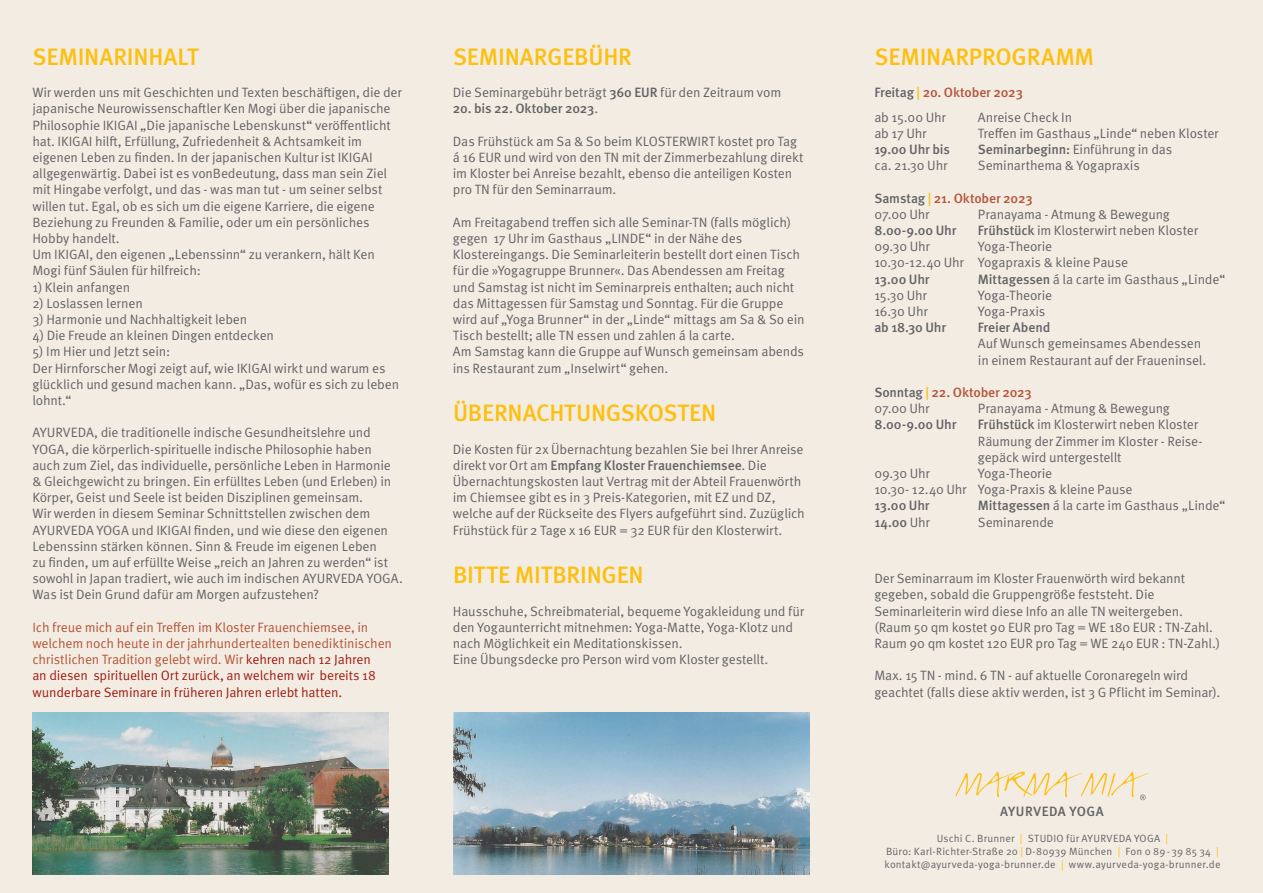
<style>
.page{position:relative;width:1263px;height:893px;background:#f3ece3}
.page>*{position:absolute;margin:0;border:0;box-sizing:border-box;transform-origin:0 0}
.t1{font:500 23.7px "Meta OT";letter-spacing:-.01em;color:#fdc011}
.t2{font:13.5px/16.2px "Meta OT Norm";letter-spacing:-.015em;color:#636366}
.t3{font:13.5px/16.2px "Meta OT Norm";letter-spacing:-.015em;color:#b4553a}
.t4{font:500 13.5px "Meta OT";letter-spacing:-.01em;color:#636366}
.t5{font:500 13.5px "Meta OT";letter-spacing:-.015em;color:#b4553a}
.t6{font:500 13.5px "Meta OT";letter-spacing:.035em;color:#636366}
.t7{font:13.5px "Meta OT Norm";letter-spacing:.005em;color:#636366}
.t8{font:10.5px "Meta OT Norm";letter-spacing:.02em;color:#636366}
.s1{color:#9e1d14}
.s2{font-family:"Meta OT";font-weight:500}
.s3{font-family:"Meta OT Norm";font-weight:400}
.s4{color:#636366}
.s5{color:#fdc011}
</style>
<div class="page">
<img style="left:32px;top:713px;width:357px;height:162px">
<img style="left:453px;top:713px;width:356px;height:162px">
<svg style="left:955px;top:772px;width:193px;height:28px"></svg>
<p class="t1" style="left:33px;top:42px;width:168px">SEMINARINHALT</p>
<p class="t2" style="left:32px;top:85px;width:371px">Wir werden uns mit Geschichten und Texten beschäftigen, die der japanische Neurowissenschaftler Ken Mogi über die japanische Philosophie IKIGAI „Die japanische Lebenskunst“ veröffentlicht hat. IKIGAI hilft, Erfüllung, Zufriedenheit &amp; Achtsamkeit im eigenen Leben zu finden. In der japanischen Kultur ist IKIGAI allgegenwärtig. Dabei ist es vonBedeutung, dass man sein Ziel mit Hingabe verfolgt, und das - was man tut - um seiner selbst willen tut. Egal, ob es sich um die eigene Karriere, die eigene Beziehung zu Freunden &amp; Familie, oder um ein persönliches Hobby handelt.<br>Um IKIGAI, den eigenen „Lebenssinn“ zu verankern, hält Ken Mogi fünf Säulen für hilfreich:</p>
<p class="t2" style="left:32px;top:279px;width:99px">1) Klein anfangen</p>
<p class="t2" style="left:32px;top:295px;width:112px">2) Loslassen lernen</p>
<p class="t2" style="left:32px;top:311px;width:216px">3) Harmonie und Nachhaltigkeit leben</p>
<p class="t2" style="left:32px;top:328px;width:243px">4) Die Freude an kleinen Dingen entdecken</p>
<p class="t2" style="left:32px;top:344px;width:139px">5) Im Hier und Jetzt sein:</p>
<p class="t2" style="left:32px;top:360px;width:368px">Der Hirnforscher Mogi zeigt auf, wie IKIGAI wirkt und warum es glücklich und gesund machen kann. „Das, wofür es sich zu leben lohnt.“</p>
<p class="t2" style="left:32px;top:425px;width:360px">AYURVEDA, die traditionelle indische Gesundheitslehre und YOGA, die körperlich-spirituelle indische Philosophie haben auch zum Ziel, das individuelle, persönliche Leben in Harmonie &amp; Gleichgewicht zu bringen. Ein erfülltes Leben (und Erleben) in Körper, Geist und Seele ist beiden Disziplinen gemeinsam.</p>
<p class="t2" style="left:32px;top:506px;width:372px">Wir werden in diesem Seminar Schnittstellen zwischen dem AYURVEDA YOGA und IKIGAI finden, und wie diese den eigenen Lebenssinn stärken können. Sinn &amp; Freude im eigenen Leben<br>zu finden, um auf erfüllte Weise „reich an Jahren zu werden“ ist sowohl in Japan tradiert, wie auch im indischen AYURVEDA YOGA.<br>Was ist Dein Grund dafür am Morgen aufzustehen?</p>
<p class="t3" style="left:32px;top:619px;width:361px">Ich freue mich auf ein Treffen im Kloster Frauenchiemsee, in welchem noch heute in der jahrhundertealten benediktinischen christlichen Tradition gelebt wird. Wir <span class="s1">kehren nach 12 Jahren<br>an diesen spirituellen Ort zurück, an welchem wir bereits 18 wunderbare Seminare in früheren Jahren erlebt hatten.</span></p>
<p class="t1" style="left:453px;top:42px;width:181px">SEMINARGEBÜHR</p>
<p class="t2" style="left:453px;top:85px;width:330px">Die Seminargebühr beträgt <span class="s2">360 EUR</span> für den Zeitraum vom</p>
<p class="t4" style="left:453px;top:100px;width:147px">20. bis 22. Oktober 2023<span class="s3">.</span></p>
<p class="t2" style="left:453px;top:133px;width:352px">Das Frühstück am Sa &amp; So beim KLOSTERWIRT kostet pro Tag á 16 EUR und wird von den TN mit der Zimmerbezahlung direkt im Kloster bei Anreise bezahlt, ebenso die anteiligen Kosten pro TN für den Seminarraum.</p>
<p class="t2" style="left:453px;top:214px;width:353px">Am Freitagabend treffen sich alle Seminar-TN (falls möglich) gegen 17 Uhr im Gasthaus „LINDE“ in der Nähe des Klostereingangs. Die Seminarleiterin bestellt dort einen Tisch für die »Yogagruppe Brunner«. Das Abendessen am Freitag und Samstag ist nicht im Seminarpreis enthalten; auch nicht das Mittagessen für Samstag und Sonntag. Für die Gruppe wird auf „Yoga Brunner“ in der „Linde“ mittags am Sa &amp; So ein Tisch bestellt; alle TN essen und zahlen á la carte.<br>Am Samstag kann die Gruppe auf Wunsch gemeinsam abends ins Restaurant zum „Inselwirt“ gehen.</p>
<p class="t1" style="left:453px;top:398px;width:265px">ÜBERNACHTUNGSKOSTEN</p>
<p class="t2" style="left:453px;top:441px;width:354px">Die Kosten für 2x Übernachtung bezahlen Sie bei Ihrer Anreise direkt vor Ort am <span class="s2">Empfang Kloster Frauenchiemsee</span>. Die Übernachtungskosten laut Vertrag mit der Abteil Frauenwörth im Chiemsee gibt es in 3 Preis-Kategorien, mit EZ und DZ, welche auf der Rückseite des Flyers aufgeführt sind. Zuzüglich Frühstück für 2 Tage x 16 EUR = 32 EUR für den Klosterwirt.</p>
<p class="t1" style="left:453px;top:560px;width:192px">BITTE MITBRINGEN</p>
<p class="t2" style="left:453px;top:603px;width:353px">Hausschuhe, Schreibmaterial, bequeme Yogakleidung und für den Yogaunterricht mitnehmen: Yoga-Matte, Yoga-Klotz und nach Möglichkeit ein Meditationskissen.</p>
<p class="t2" style="left:453px;top:652px;width:317px">Eine Übungsdecke pro Person wird vom Kloster gestellt.</p>
<p class="t1" style="left:874px;top:42px;width:221px">SEMINARPROGRAMM</p>
<p class="t5" style="left:874px;top:84px;width:150px"><span class="s4">Freitag</span> <span class="s5">|</span> 20. Oktober 2023</p>
<p class="t2" style="left:874px;top:109px;width:73px">ab 15.00 Uhr</p>
<p class="t2" style="left:978px;top:109px;width:96px">Anreise Check In</p>
<p class="t2" style="left:874px;top:125px;width:54px">ab 17 Uhr</p>
<p class="t2" style="left:978px;top:125px;width:242px">Treffen im Gasthaus „Linde“ neben Kloster</p>
<p class="t4" style="left:874px;top:141px;width:77px">19.00 Uhr bis</p>
<p class="t2" style="left:978px;top:141px;width:196px"><span class="s2">Seminarbeginn:</span> Einführung in das</p>
<p class="t2" style="left:874px;top:157px;width:75px">ca. 21.30 Uhr</p>
<p class="t2" style="left:978px;top:157px;width:163px">Seminarthema &amp; Yogapraxis</p>
<p class="t5" style="left:874px;top:189px;width:160px"><span class="s4">Samstag</span> <span class="s5">|</span> 21. Oktober 2023</p>
<p class="t2" style="left:874px;top:206px;width:57px">07.00 Uhr</p>
<p class="t2" style="left:978px;top:206px;width:193px">Pranayama - Atmung &amp; Bewegung</p>
<p class="t4" style="left:874px;top:222px;width:84px">8.00-9.00 Uhr</p>
<p class="t2" style="left:978px;top:222px;width:222px"><span class="s2">Frühstück</span> im Klosterwirt neben Kloster</p>
<p class="t2" style="left:874px;top:238px;width:57px">09.30 Uhr</p>
<p class="t2" style="left:978px;top:238px;width:76px">Yoga-Theorie</p>
<p class="t2" style="left:874px;top:255px;width:255px">10.30-12.40 Uhr Yogapraxis &amp; kleine Pause</p>
<p class="t4" style="left:874px;top:270px;width:57px">13.00 Uhr</p>
<p class="t2" style="left:978px;top:271px;width:249px"><span class="s2">Mittagessen</span> á la carte im Gasthaus „Linde“</p>
<p class="t2" style="left:874px;top:287px;width:54px">15.30 Uhr</p>
<p class="t2" style="left:978px;top:287px;width:76px">Yoga-Theorie</p>
<p class="t2" style="left:874px;top:303px;width:55px">16.30 Uhr</p>
<p class="t7" style="left:978px;top:303px;width:69px">Yoga-Praxis</p>
<p class="t4" style="left:874px;top:319px;width:73px">ab 18.30 Uhr</p>
<p class="t4" style="left:978px;top:319px;width:74px">Freier Abend</p>
<p class="t2" style="left:978px;top:336px;width:225px">Auf Wunsch gemeinsames Abendessen</p>
<p class="t2" style="left:978px;top:352px;width:230px">in einem Restaurant auf der Fraueninsel.</p>
<p class="t5" style="left:874px;top:384px;width:159px"><span class="s4">Sonntag</span> <span class="s5">|</span> 22. Oktober 2023</p>
<p class="t2" style="left:874px;top:400px;width:57px">07.00 Uhr</p>
<p class="t2" style="left:978px;top:400px;width:193px">Pranayama - Atmung &amp; Bewegung</p>
<p class="t4" style="left:874px;top:416px;width:84px">8.00-9.00 Uhr</p>
<p class="t2" style="left:978px;top:417px;width:222px"><span class="s2">Frühstück</span> im Klosterwirt neben Kloster</p>
<p class="t2" style="left:978px;top:433px;width:226px">Räumung der Zimmer im Kloster - Reise-</p>
<p class="t2" style="left:978px;top:449px;width:145px">gepäck wird untergestellt</p>
<p class="t2" style="left:874px;top:465px;width:57px">09.30 Uhr</p>
<p class="t2" style="left:978px;top:465px;width:76px">Yoga-Theorie</p>
<p class="t2" style="left:874px;top:481px;width:260px">10.30- 12.40 Uhr Yoga-Praxis &amp; kleine Pause</p>
<p class="t4" style="left:874px;top:497px;width:57px">13.00 Uhr</p>
<p class="t2" style="left:978px;top:498px;width:249px"><span class="s2">Mittagessen</span> á la carte im Gasthaus „Linde“</p>
<p class="t4" style="left:874px;top:513px;width:57px">14.00 <span class="s3">Uhr</span></p>
<p class="t2" style="left:978px;top:514px;width:77px">Seminarende</p>
<p class="t2" style="left:874px;top:571px;width:312px">Der Seminarraum im Kloster Frauenwörth wird bekannt gegeben, sobald die Gruppengröße feststeht. Die<br>Seminarleiterin wird diese Info an alle TN weitergeben.</p>
<p class="t2" style="left:874px;top:619px;width:347px">(Raum 50 qm kostet 90 EUR pro Tag = WE 180 EUR : TN-Zahl.<br>Raum 90 qm kostet 120 EUR pro Tag = WE 240 EUR : TN-Zahl.)</p>
<p class="t2" style="left:874px;top:668px;width:347px">Max. 15 TN - mind. 6 TN - auf aktuelle Coronaregeln wird geachtet (falls diese aktiv werden, ist 3 G Pflicht im Seminar).</p>
<p class="t6" style="left:1000px;top:803px;width:105px">AYURVEDA YOGA</p>
<p class="t8" style="left:937px;top:832px;width:233px">Uschi C. Brunner <span class="s5">|</span> STUDIO für AYURVEDA YOGA <span class="s5">|</span></p>
<p class="t8" style="left:886px;top:845px;width:334px">Büro: Karl-Richter-Straße 20 <span class="s5">|</span> D-80939 München <span class="s5">|</span> Fon 0 89-39 85 34 <span class="s5">|</span></p>
<p class="t8" style="left:884px;top:858px;width:337px">kontakt@ayurveda-yoga-brunner.de <span class="s5">|</span> www.ayurveda-yoga-brunner.de</p>
</div>
